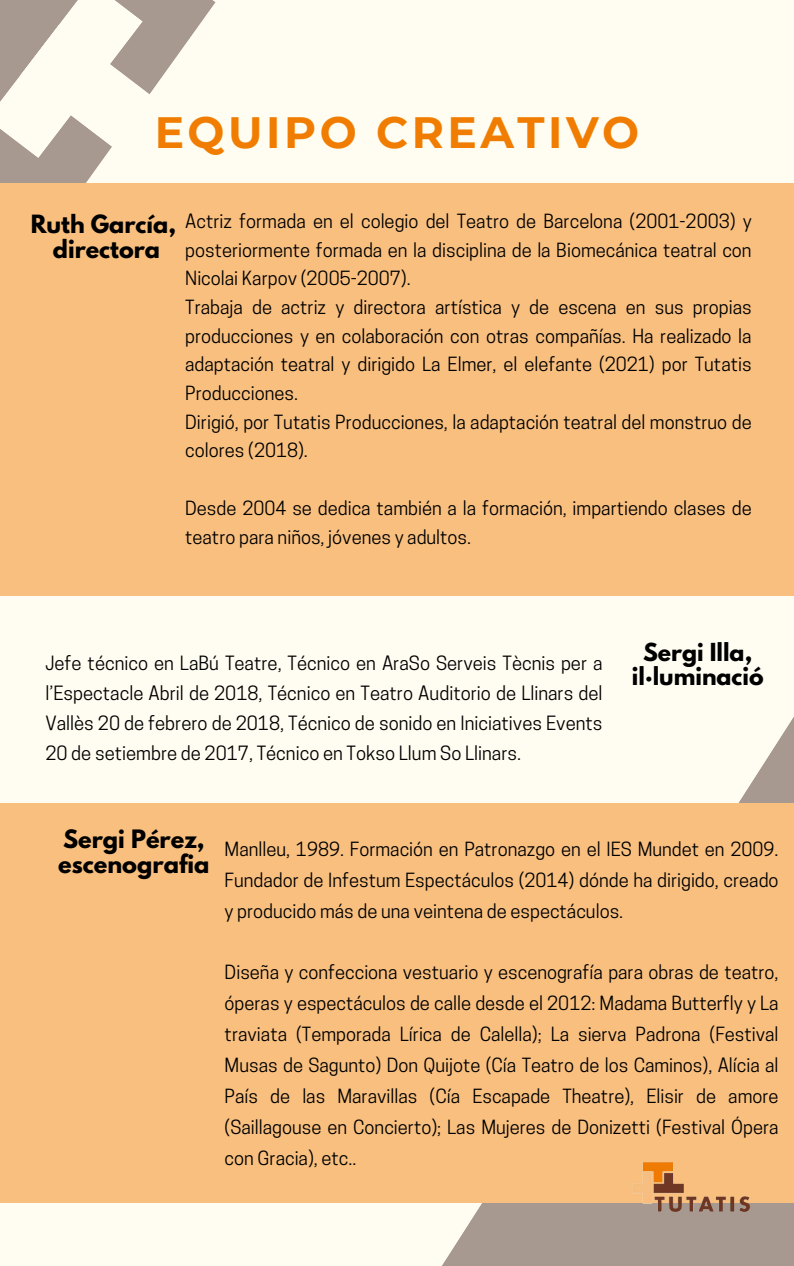
<style>
.page{position:relative;width:794px;height:1266px;background:#fff}
.page>*{position:absolute;margin:0;border:0;box-sizing:border-box;transform-origin:0 0}
.t1{font:700 43.8px "Montserrat";letter-spacing:.08em;color:#f07d02}
.t2{font:700 22.42px/25.3px "League Spartan";color:#000}
.t3{font:700 22.27px/25.3px "League Spartan";color:#000;text-align:center}
.t4{font:700 21.98px/24.8px "League Spartan";color:#000;text-align:center}
.t5{font:18.45px/29.8px "Cooper Hewitt";color:#000;text-align:justify}
.t6{font:18.38px/28.7px "Cooper Hewitt";color:#000}
</style>
<div class="page">
<div style="left:0;top:0;width:793px;height:1266px;background:#fffdf1"></div>
<svg style="left:0;top:0;width:215px;height:184px"></svg>
<svg style="left:388px;top:718px;width:405px;height:548px"></svg>
<div style="left:0;top:184px;width:793px;height:412px;background:#f8bf7f"></div>
<svg style="left:0;top:0;width:152px;height:158px"></svg>
<div style="left:0;top:804px;width:793px;height:399px;background:#f8bf7f"></div>
<img style="left:632px;top:1162px;width:117px;height:49px">
<h1 class="t1" style="left:155px;top:105px;width:485px">EQUIPO CREATIVO</h1>
<p class="t3" style="left:31px;top:214px;width:147px">Ruth García, directora</p>
<p class="t6" style="left:185px;top:209px;width:567px">Actriz formada en el colegio del Teatro de Barcelona (2001-2003) y posteriormente formada en la disciplina de la Biomecánica teatral con Nicolai Karpov (2005-2007).<br>Trabaja de actriz y directora artística y de escena en sus propias producciones y en colaboración con otras compañías. Ha realizado la adaptación teatral y dirigido La Elmer, el elefante (2021) por Tutatis Producciones.<br>Dirigió, por Tutatis Producciones, la adaptación teatral del monstruo de colores (2018).</p>
<p class="t6" style="left:185px;top:496px;width:567px">Desde 2004 se dedica también a la formación, impartiendo clases de teatro para niños, jóvenes y adultos.</p>
<p class="t5" style="left:45px;top:650px;width:558px">Jefe técnico en LaBú Teatre, Técnico en AraSo Serveis Tècnis per a l’Espectacle Abril de 2018, Técnico en Teatro Auditorio de Llinars del Vallès 20 de febrero de 2018, Técnico de sonido en Iniciatives Events 20 de setiembre de 2017, Técnico en Tokso Llum So Llinars.</p>
<p class="t4" style="left:631px;top:642px;width:133px">Sergi Illa, il·luminació</p>
<p class="t2" style="left:58px;top:829px;width:153px">Sergi Pérez, escenografia</p>
<p class="t6" style="left:224px;top:835px;width:555px;line-height:30.9px;text-align:justify">Manlleu, 1989. Formación en Patronazgo en el IES Mundet en 2009.<br>Fundador de Infestum Espectáculos (2014) dónde ha dirigido, creado y producido más de una veintena de espectáculos.</p>
<p class="t6" style="left:224px;top:959px;width:555px;line-height:30.9px;text-align:justify">Diseña y confecciona vestuario y escenografía para obras de teatro, óperas y espectáculos de calle desde el 2012: Madama Butterfly y La traviata (Temporada Lírica de Calella); La sierva Padrona (Festival Musas de Sagunto) Don Quijote (Cía Teatro de los Caminos), Alícia al País de las Maravillas (Cía Escapade Theatre), Elisir de amore (Saillagouse en Concierto); Las Mujeres de Donizetti (Festival Ópera con Gracia), etc..</p>
</div>
